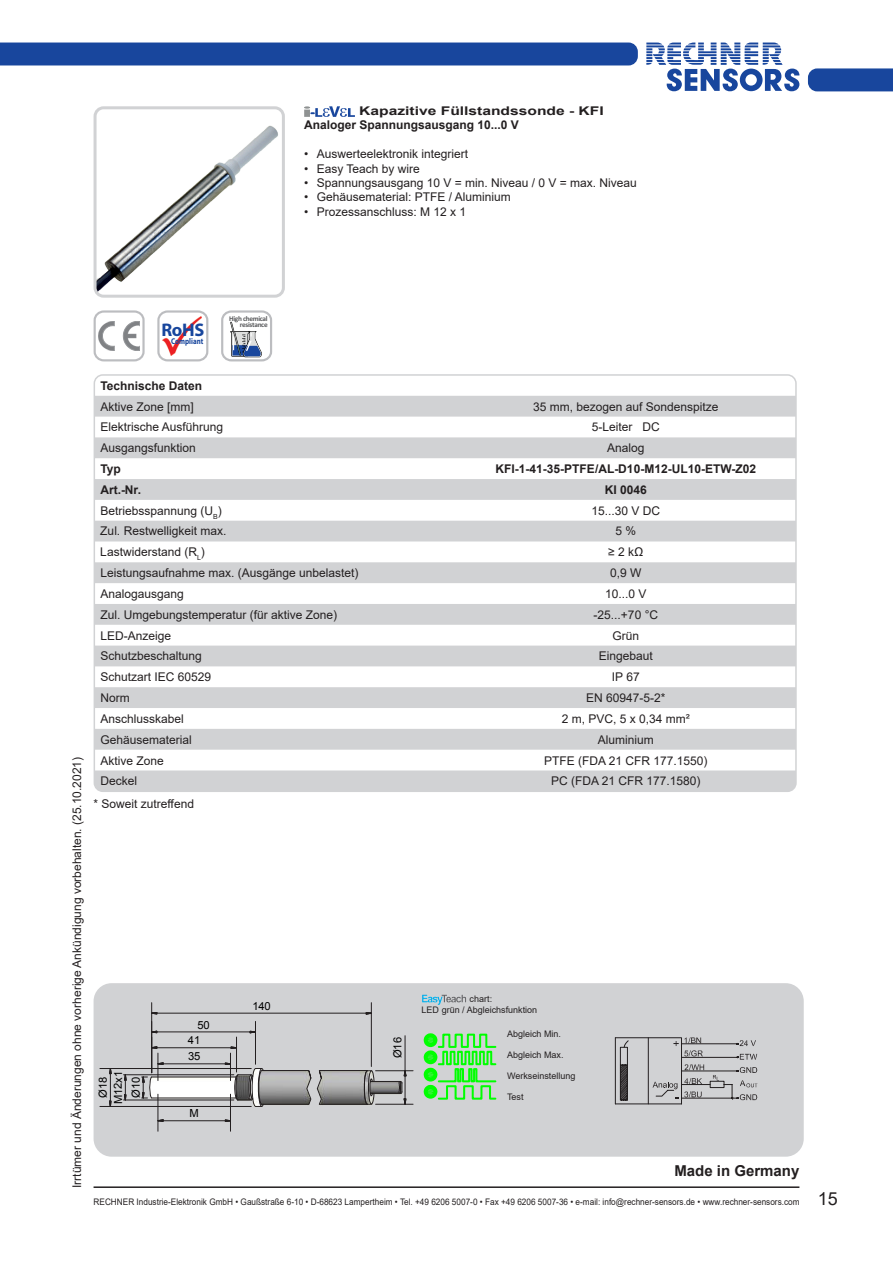
<style>
.page{position:relative;width:893px;height:1263px;background:#fff}
.page>*{position:absolute;margin:0;border:0;box-sizing:border-box;transform-origin:0 0}
.t1{font:700 18.3px "Myriad Pro";color:#18469d}
.t2{font:700 15px "Arial";color:#231f20}
.t3{font:12px "Arial";color:#231f20}
.Text_neben_Foto{font:700 12px/20.9px "Arial";color:#231f20}
.Text_neben_Foto-2{font:700 12px "Arial";color:#231f20;scale:1.3 1}
.t4{font:11.1px "Arial";letter-spacing:-.005em;color:#000}
.t5{font:9px "Arial";color:#231f20;scale:.91 1}
.t6{font:9px "Arial";color:#231f20}
.t7{font:700 8.4px "Myriad Pro";color:#18469d;scale:.82 1}
.t8{font:700 7.2px/6.1px "Calibri";letter-spacing:-.045em;color:#57585a;text-align:right}
.s1{font-weight:400}
.s2{font-size:18px}
</style>
<div class="page">
<svg style="left:646px;top:43px;width:153px;height:48px"></svg>
<div style="left:808px;top:68px;width:85px;height:23px;background:#18469d"></div>
<hr style="left:94px;top:1186px;width:705px;height:2px;background:#231f20">
<div style="left:0;top:43px;width:638px;height:22px;background:#18469d"></div>
<div style="left:94px;top:983px;width:710px;height:174px;background:#d1d2d4;border-radius:18px"></div>
<img style="left:98px;top:110px;width:183px;height:184px">
<div style="left:94px;top:106px;width:191px;height:192px;border:3px solid #d1d2d4;border-radius:9px"></div>
<img style="left:157px;top:1070px;width:242px;height:36px">
<hr style="left:319px;top:1104px;width:48px;height:1px;background:#231f20">
<hr style="left:319px;top:1070px;width:48px;height:1px;background:#231f20">
<hr style="left:262px;top:1070px;width:47px;height:1px;background:#231f20">
<hr style="left:262px;top:1104px;width:47px;height:1px;background:#231f20">
<hr style="left:152px;top:1098px;width:84px;height:1px;background:#231f20">
<hr style="left:152px;top:1077px;width:84px;height:1px;background:#231f20">
<svg style="left:364px;top:1070px;width:10px;height:35px"></svg>
<hr style="left:370px;top:1081px;width:31px;height:1px;background:#231f20">
<hr style="left:370px;top:1093px;width:30px;height:1px;background:#231f20">
<svg style="left:306px;top:1070px;width:5px;height:35px"></svg>
<svg style="left:317px;top:1070px;width:5px;height:35px"></svg>
<hr style="left:163px;top:1063px;width:62px;height:1px;background:#231f20">
<svg style="left:157px;top:1119px;width:7px;height:3px"></svg>
<svg style="left:225px;top:1119px;width:5px;height:3px"></svg>
<hr style="left:163px;top:1120px;width:62px;height:1px;background:#231f20">
<hr style="left:158px;top:1094px;width:1px;height:37px;background:#231f20">
<hr style="left:230px;top:1094px;width:1px;height:37px;background:#231f20">
<svg style="left:225px;top:1046px;width:39px;height:61px"></svg>
<hr style="left:157px;top:1047px;width:74px;height:1px;background:#231f20">
<hr style="left:236px;top:1037px;width:1px;height:35px;background:#231f20">
<hr style="left:157px;top:1032px;width:93px;height:1px;background:#231f20">
<hr style="left:255px;top:1021px;width:1px;height:43px;background:#231f20">
<hr style="left:157px;top:1013px;width:209px;height:1px;background:#231f20">
<hr style="left:371px;top:1003px;width:1px;height:63px;background:#231f20">
<hr style="left:151px;top:1003px;width:1px;height:70px;background:#231f20">
<svg style="left:399px;top:1068px;width:7px;height:36px"></svg>
<hr style="left:376px;top:1104px;width:37px;height:1px;background:#231f20">
<hr style="left:376px;top:1070px;width:37px;height:1px;background:#231f20">
<hr style="left:405px;top:1036px;width:1px;height:35px;background:#231f20">
<svg style="left:142px;top:1046px;width:22px;height:54px"></svg>
<svg style="left:124px;top:1075px;width:3px;height:25px"></svg>
<hr style="left:124px;top:1074px;width:110px;height:1px;background:#231f20">
<hr style="left:124px;top:1100px;width:110px;height:1px;background:#231f20">
<svg style="left:109px;top:1069px;width:3px;height:37px"></svg>
<hr style="left:100px;top:1068px;width:151px;height:1px;background:#231f20">
<hr style="left:100px;top:1106px;width:151px;height:1px;background:#231f20">
<svg style="left:423px;top:1033px;width:74px;height:67px"></svg>
<img style="left:422px;top:994px;width:44px;height:10px">
<div style="left:94px;top:310px;width:51px;height:51px;border:2px solid #bcbdc0;border-radius:9px"></div>
<svg style="left:98px;top:321px;width:42px;height:30px"></svg>
<div style="left:157px;top:310px;width:51px;height:51px;border:2px solid #bcbdc0;border-radius:9px"></div>
<img style="left:162px;top:316px;width:40px;height:40px">
<div style="left:221px;top:310px;width:51px;height:51px;border:2px solid #bcbdc0;border-radius:9px"></div>
<svg style="left:230px;top:322px;width:32px;height:35px"></svg>
<svg style="left:304px;top:106px;width:51px;height:11px"></svg>
<svg style="left:615px;top:1037px;width:142px;height:68px"></svg>
<svg style="left:94px;top:396px;width:700px;height:395px;fill:#d1d2d4"></svg>
<div style="left:94px;top:374px;width:703px;height:418px;border:2px solid #d1d2d4;border-radius:9px"></div>
<p class="Text_neben_Foto-2" style="left:359px;top:102px;width:190px">Kapazitive Füllstandssonde - KFI</p>
<p class="Text_neben_Foto" style="left:304px;top:115px;width:216px">Analoger Spannungsausgang 10...0 V</p>
<p class="t3" style="left:304px;top:146px;width:166px">• Auswerteelektronik integriert</p>
<p class="t3" style="left:304px;top:160px;width:117px">• Easy Teach by wire</p>
<p class="t3" style="left:304px;top:175px;width:334px">• Spannungsausgang 10 V = min. Niveau / 0 V = max. Niveau</p>
<p class="t3" style="left:304px;top:189px;width:208px">• Gehäusematerial: PTFE / Aluminium</p>
<p class="t3" style="left:304px;top:203px;width:164px">• Prozessanschluss: M 12 x 1</p>
<p class="t1" style="left:161px;top:318px;width:44px">RoHS</p>
<p class="t7" style="left:171px;top:335px;width:41px">Compliant</p>
<p class="t8" style="left:229px;top:315px;width:40px">High chemical resistance</p>
<p class="t3" style="left:69px;top:1188px;width:432px;rotate:-90deg">Irrtümer und Änderungen ohne vorherige Ankündigung vorbehalten. (25.10.2021)</p>
<p class="Text_neben_Foto" style="left:100px;top:375px;width:103px">Technische Daten<br><span class="s1">Aktive Zone [mm]</span></p>
<p class="t3" style="left:533px;top:398px;width:187px">35 mm, bezogen auf Sondenspitze</p>
<p class="t3" style="left:100px;top:419px;width:124px">Elektrische Ausführung</p>
<p class="t3" style="left:592px;top:419px;width:70px">5-Leiter DC</p>
<p class="t3" style="left:100px;top:440px;width:97px">Ausgangsfunktion</p>
<p class="t3" style="left:607px;top:440px;width:39px">Analog</p>
<p class="Text_neben_Foto" style="left:100px;top:458px;width:22px">Typ</p>
<p class="Text_neben_Foto" style="left:496px;top:458px;width:262px">KFI-1-41-35-PTFE/AL-D10-M12-UL10-ETW-Z02</p>
<p class="Text_neben_Foto" style="left:100px;top:479px;width:42px">Art.-Nr.</p>
<p class="Text_neben_Foto" style="left:605px;top:479px;width:44px">KI 0046</p>
<p class="t3" style="left:100px;top:502px;width:123px">Betriebsspannung (U<sub>B</sub>)</p>
<p class="t3" style="left:591px;top:502px;width:70px">15...30 V DC</p>
<p class="t3" style="left:100px;top:523px;width:128px">Zul. Restwelligkeit max.</p>
<p class="t3" style="left:615px;top:523px;width:22px">5 %</p>
<p class="t3" style="left:100px;top:544px;width:106px">Lastwiderstand (R<sub>L</sub>)</p>
<p class="t3" style="left:608px;top:544px;width:37px">≥ 2 kΩ</p>
<p class="t3" style="left:100px;top:565px;width:260px">Leistungsaufnahme max. (Ausgänge unbelastet)</p>
<p class="t3" style="left:610px;top:565px;width:33px">0,9 W</p>
<p class="t3" style="left:100px;top:585px;width:85px">Analogausgang</p>
<p class="t3" style="left:605px;top:585px;width:43px">10...0 V</p>
<p class="t3" style="left:100px;top:606px;width:238px">Zul. Umgebungstemperatur (für aktive Zone)</p>
<p class="t3" style="left:594px;top:606px;width:66px">-25...+70 °C</p>
<p class="t3" style="left:100px;top:627px;width:72px">LED-Anzeige</p>
<p class="t3" style="left:612px;top:627px;width:28px">Grün</p>
<p class="t3" style="left:100px;top:648px;width:103px">Schutzbeschaltung</p>
<p class="t3" style="left:599px;top:648px;width:56px">Eingebaut</p>
<p class="t3" style="left:100px;top:669px;width:112px">Schutzart IEC 60529</p>
<p class="t3" style="left:612px;top:669px;width:29px">IP 67</p>
<p class="t3" style="left:100px;top:689px;width:31px">Norm</p>
<p class="t3" style="left:586px;top:689px;width:81px">EN 60947-5-2*</p>
<p class="t3" style="left:100px;top:710px;width:85px">Anschlusskabel</p>
<p class="t3" style="left:562px;top:710px;width:130px">2 m, PVC, 5 x 0,34 mm²</p>
<p class="t3" style="left:100px;top:731px;width:93px">Gehäusematerial</p>
<p class="t3" style="left:598px;top:731px;width:58px">Aluminium</p>
<p class="t3" style="left:100px;top:752px;width:65px">Aktive Zone</p>
<p class="t3" style="left:544px;top:752px;width:165px">PTFE (FDA 21 CFR 177.1550)</p>
<p class="t3" style="left:100px;top:773px;width:38px">Deckel</p>
<p class="t3" style="left:551px;top:773px;width:151px">PC (FDA 21 CFR 177.1580)</p>
<p class="t3" style="left:94px;top:796px;width:102px">* Soweit zutreffend</p>
<p class="t4" style="left:252px;top:999px;width:20px">140</p>
<p class="t4" style="left:197px;top:1017px;width:14px">50</p>
<p class="t4" style="left:188px;top:1033px;width:14px">41</p>
<p class="t4" style="left:188px;top:1049px;width:14px">35</p>
<p class="t4" style="left:111px;top:1104px;width:35px;rotate:-90deg">M x1</p>
<p class="t4" style="left:96px;top:1098px;width:22px;rotate:-90deg">Ø18</p>
<p class="t4" style="left:111px;top:1095px;width:14px;rotate:-90deg">12</p>
<p class="t4" style="left:129px;top:1098px;width:22px;rotate:-90deg">Ø10</p>
<p class="t4" style="left:190px;top:1106px;width:11px">M</p>
<p class="t4" style="left:390px;top:1058px;width:22px;rotate:-90deg">Ø16</p>
<p class="t6" style="left:470px;top:993px;width:24px">chart:</p>
<p class="t6" style="left:422px;top:1003px;width:117px">LED grün / Abgleichsfunktion</p>
<p class="t6" style="left:507px;top:1028px;width:56px">Abgleich Min.</p>
<p class="t6" style="left:507px;top:1049px;width:58px">Abgleich Max.</p>
<p class="t6" style="left:507px;top:1070px;width:70px">Werkseinstellung</p>
<p class="t6" style="left:507px;top:1091px;width:18px">Test</p>
<p class="t2" style="left:674px;top:1160px;width:127px">Made in Germany</p>
<p class="t5" style="left:94px;top:1195px;width:819px">RECHNER Industrie-Elektronik GmbH • Gaußstraße 6-10 • D-68623 Lampertheim • Tel. +49 6206 5007-0 • Fax +49 6206 5007-36 • e-mail: info@rechner-sensors.de • www.rechner-sensors.com <span class="s2">15</span></p>
</div>
